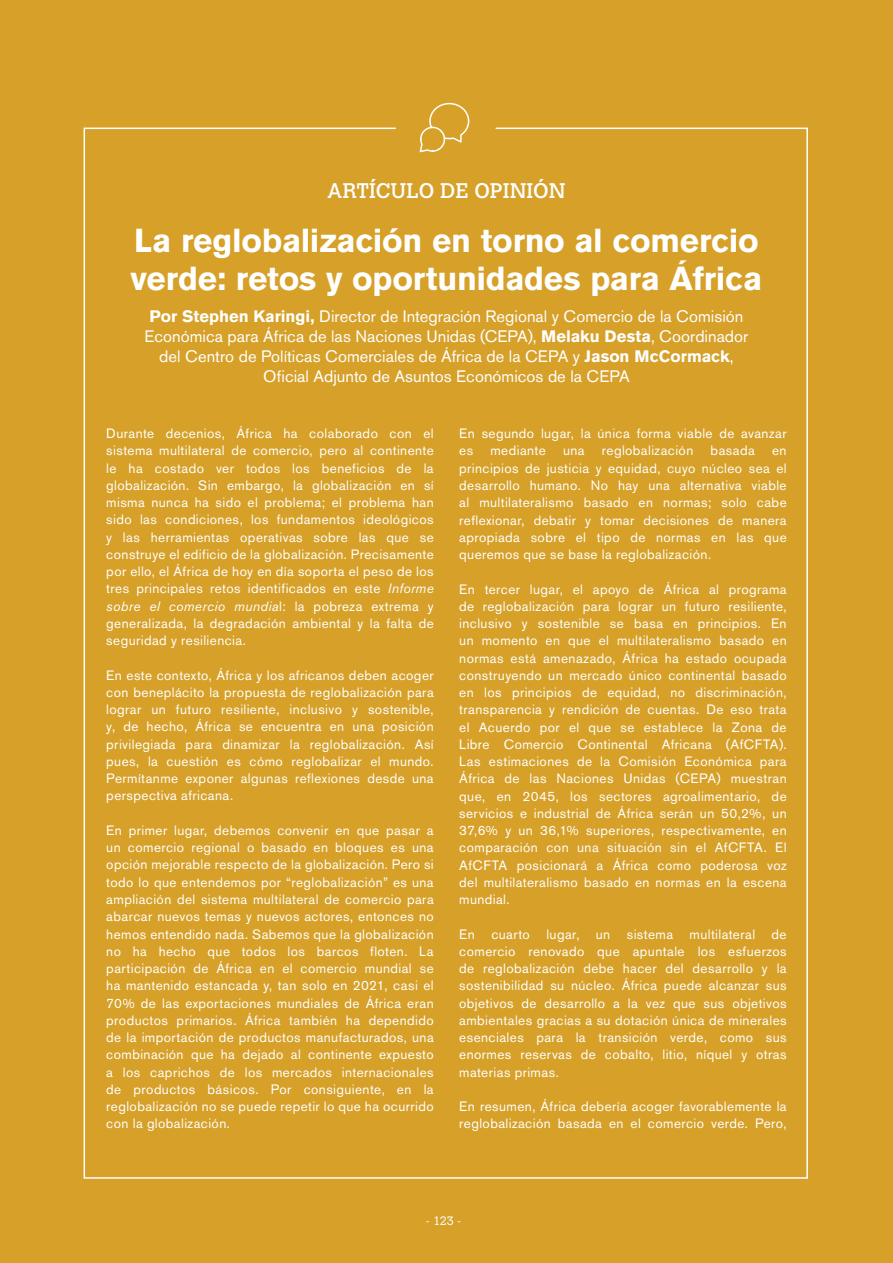
<style>
.page{position:relative;width:893px;height:1263px;background:#d6a029}
.page>*{position:absolute;margin:0;border:0;box-sizing:border-box;transform-origin:0 0}
.t1{font:700 33px/37.5px "Akzidenz Grotesk BE";letter-spacing:-.01em;color:#fff}
.t2{font:21px "Calvert MT Std";color:#fff}
.t3{font:16.5px/19.8px "Akzidenz Grotesk BE";letter-spacing:.005em;color:#fff;text-align:center}
.t4{font:13.5px/17.2px "Akzidenz Grotesk BE";letter-spacing:.03em;color:#fff;text-align:justify}
.t5{font:300 12px "Calvert MT Std";color:#fff}
.s1{font-weight:700}
.s2{font-style:italic}
</style>
<div class="page">
<svg style="left:419px;top:102px;width:51px;height:51px"></svg>
<h2 class="t2" style="left:327px;top:178px;width:240px">ARTÍCULO DE OPINIÓN</h2>
<h1 class="t1" style="left:131px;top:222px;width:633px">La reglobalización en torno al comercio verde: retos y oportunidades para África</h1>
<p class="t3" style="left:145px;top:307px;width:605px"><span class="s1">Por Stephen Karingi,</span> Director de Integración Regional y Comercio de la Comisión Económica para África de las Naciones Unidas (CEPA), <span class="s1">Melaku Desta</span>, Coordinador del Centro de Políticas Comerciales de África de la CEPA y <span class="s1">Jason McCormack</span>, Oficial Adjunto de Asuntos Económicos de la CEPA</p>
<p class="t4" style="left:106px;top:425px;width:329px">Durante decenios, África ha colaborado con el sistema multilateral de comercio, pero al continente le ha costado ver todos los beneficios de la globalización. Sin embargo, la globalización en sí misma nunca ha sido el problema; el problema han sido las condiciones, los fundamentos ideológicos y las herramientas operativas sobre las que se construye el edificio de la globalización. Precisamente por ello, el África de hoy en día soporta el peso de los tres principales retos identificados en este <span class="s2">Informe sobre el comercio mundia</span>l: la pobreza extrema y generalizada, la degradación ambiental y la falta de seguridad y resiliencia.</p>
<p class="t4" style="left:106px;top:666px;width:329px;text-align:left">En este contexto, África y los africanos deben acoger con beneplácito la propuesta de reglobalización para lograr un futuro resiliente, inclusivo y sostenible, y, de hecho, África se encuentra en una posición privilegiada para dinamizar la reglobalización. Así pues, la cuestión es cómo reglobalizar el mundo.<br>Permítanme exponer algunas reflexiones desde una perspectiva africana.</p>
<p class="t4" style="left:106px;top:821px;width:329px">En primer lugar, debemos convenir en que pasar a un comercio regional o basado en bloques es una opción mejorable respecto de la globalización. Pero si todo lo que entendemos por “reglobalización” es una ampliación del sistema multilateral de comercio para abarcar nuevos temas y nuevos actores, entonces no hemos entendido nada. Sabemos que la globalización no ha hecho que todos los barcos floten. La participación de África en el comercio mundial se ha mantenido estancada y, tan solo en 2021, casi el 70% de las exportaciones mundiales de África eran productos primarios. África también ha dependido de la importación de productos manufacturados, una combinación que ha dejado al continente expuesto a los caprichos de los mercados internacionales de productos básicos. Por consiguiente, en la reglobalización no se puede repetir lo que ha ocurrido con la globalización.</p>
<p class="t4" style="left:459px;top:425px;width:329px">En segundo lugar, la única forma viable de avanzar es</p>
<p class="t4" style="left:490px;top:442px;width:57px">mediante</p>
<p class="t4" style="left:563px;top:442px;width:23px">una</p>
<p class="t4" style="left:602px;top:442px;width:93px">reglobalización</p>
<p class="t4" style="left:711px;top:442px;width:46px">basada</p>
<p class="t4" style="left:459px;top:442px;width:329px;text-indent:313px">en principios de justicia y equidad, cuyo núcleo sea el desarrollo humano. No hay una alternativa viable al multilateralismo basado en normas; solo cabe reflexionar, debatir y tomar decisiones de manera apropiada sobre el tipo de normas en las que queremos que se base la reglobalización.</p>
<p class="t4" style="left:459px;top:580px;width:329px;text-align:left">En tercer lugar, el apoyo de África al programa de reglobalización para lograr un futuro resiliente, inclusivo y sostenible se basa en principios. En un momento en que el multilateralismo basado en normas está amenazado, África ha estado ocupada construyendo un mercado único continental basado en los principios de equidad, no discriminación, transparencia y rendición de cuentas. De eso trata el Acuerdo por el que se establece la Zona de Libre Comercio Continental Africana (AfCFTA).<br>Las estimaciones de la Comisión Económica para África de las Naciones Unidas (CEPA) muestran que, en 2045, los sectores agroalimentario, de servicios e industrial de África serán un 50,2%, un 37,6% y un 36,1% superiores, respectivamente, en comparación con una situación sin el AfCFTA. El AfCFTA posicionará a África como poderosa voz del multilateralismo basado en normas en la escena mundial.</p>
<p class="t4" style="left:459px;top:925px;width:329px">En cuarto lugar, un sistema multilateral de comercio renovado que apuntale los esfuerzos de reglobalización debe hacer del desarrollo y la sostenibilidad su núcleo. África puede alcanzar sus objetivos de desarrollo a la vez que sus objetivos ambientales gracias a su dotación única de minerales esenciales para la transición verde, como sus enormes reservas de cobalto, litio, níquel y otras materias primas.</p>
<p class="t4" style="left:459px;top:1098px;width:329px">En resumen, África debería acoger favorablemente la reglobalización basada en el comercio verde. Pero,</p>
<p class="t5" style="left:426px;top:1214px;width:37px">- 123 -</p>
</div>
